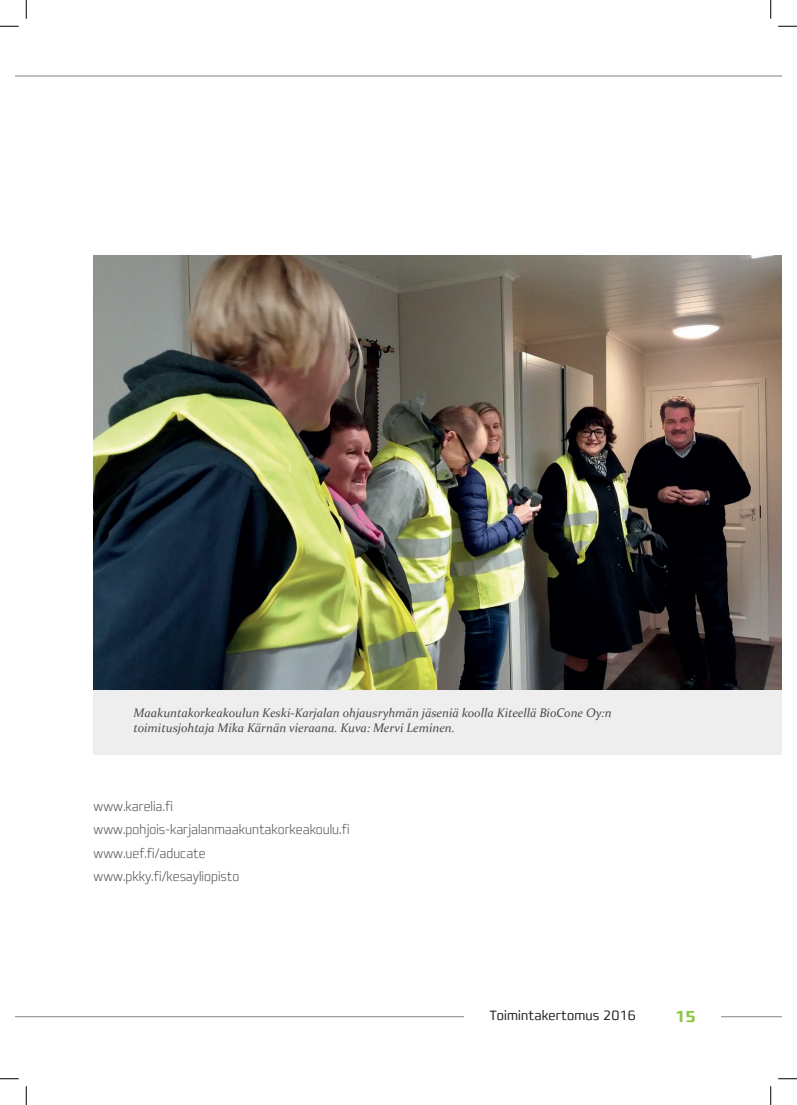
<style>
.page{position:relative;width:797px;height:1105px;background:#fff}
.page>*{position:absolute;margin:0;border:0;box-sizing:border-box;transform-origin:0 0}
.t1{font:16.25px "Francker CYR Condensed Smbold";color:#8bc63e}
.t2{font:200 condensed 13.75px/23.6px "Francker CYR";color:#57585a}
.t3{font:300 condensed 13.75px "Francker CYR";letter-spacing:.01em;color:#231f20}
.t4{font:italic 12.5px/15px "Constantia";color:#4b4c4d}
</style>
<div class="page">
<hr style="left:26px;top:1016px;width:438px;height:1px;background:#808285">
<hr style="left:26px;top:76px;width:755px;height:1px;background:#808285">
<hr style="left:721px;top:1016px;width:60px;height:1px;background:#808285">
<div style="left:94px;top:689px;width:687px;height:65px;background:#ededee"></div>
<img style="left:94px;top:256px;width:687px;height:433px">
<svg style="left:0;top:25px;width:19px;height:2px"></svg>
<svg style="left:778px;top:25px;width:19px;height:2px"></svg>
<svg style="left:0;top:1078px;width:19px;height:1px"></svg>
<svg style="left:778px;top:1078px;width:19px;height:1px"></svg>
<svg style="left:25px;top:0;width:2px;height:19px"></svg>
<svg style="left:25px;top:1086px;width:2px;height:19px"></svg>
<svg style="left:770px;top:0;width:1px;height:19px"></svg>
<svg style="left:770px;top:1086px;width:1px;height:19px"></svg>
<p class="t4" style="left:133px;top:704px;width:479px">Maakuntakorkeakoulun Keski-Karjalan ohjausryhmän jäseniä koolla Kiteellä BioCone Oy:n toimitusjohtaja Mika Kärnän vieraana. Kuva: Mervi Leminen.</p>
<p class="t2" style="left:94px;top:794px;width:257px">www.karelia.fi www.pohjois-karjalanmaakuntakorkeakoulu.fi www.uef.fi/aducate www.pkky.fi/kesayliopisto</p>
<p class="t3" style="left:489px;top:1007px;width:148px">Toimintakertomus 2016</p>
<h1 class="t1" style="left:675px;top:1006px;width:22px">15</h1>
</div>
